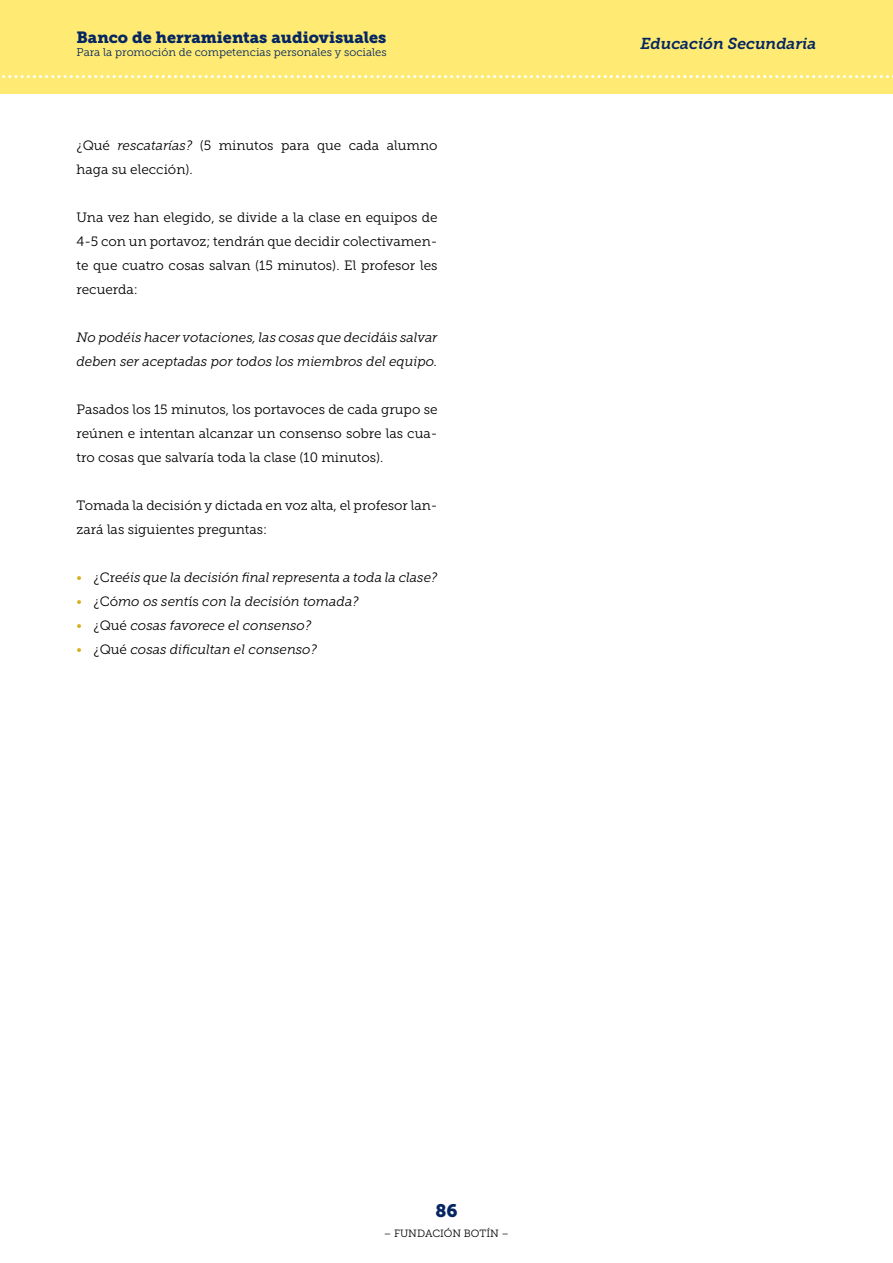
<style>
.page{position:relative;width:893px;height:1263px;background:#fff}
.page>*{position:absolute;margin:0;border:0;box-sizing:border-box;transform-origin:0 0}
.t1{font:18px "Museo Slab 900";color:#052661}
.t2{font:16.2px "Museo Slab 900";color:#052661}
.t3{font:italic 15.75px "Museo Slab 700";color:#052661}
.t4{font:13.5px/24px "Museo Slab 300";color:#000}
.t5{font:italic 13.5px/24px "Museo Slab 300";color:#000}
.t6{font:11.25px "Museo Slab 300";color:#052661}
.t7{font:10.5px "Museo Slab 300";color:#000}
.s1{font-style:italic}
.s2{font-style:normal}
.s3{font-style:normal;color:#d3b019}
</style>
<div class="page">
<div style="left:0;top:0;width:893px;height:94px;background:#ffeb73"></div>
<svg style="left:2px;top:75px;width:891px;height:3px"></svg>
<p class="t2" style="left:77px;top:28px;width:311px">Banco de herramientas audiovisuales</p>
<p class="t6" style="left:77px;top:46px;width:312px">Para la promoción de competencias personales y sociales</p>
<p class="t4" style="left:77px;top:133px;width:362px">¿Qué <span class="s1">rescatarías?</span> (5 minutos para que cada alumno haga su elección).</p>
<p class="t4" style="left:77px;top:205px;width:362px;text-align:justify">Una vez han elegido, se divide a la clase en equipos de 4-5 con un portavoz; tendrán que decidir colectivamen&shy;te que cuatro cosas salvan (15 minutos). El profesor les recuerda:</p>
<p class="t5" style="left:77px;top:325px;width:362px">No podéis hacer votaciones, las cosas que decid<span class="s2">ái</span>s salvar deben ser aceptadas por todos los miembros del equipo.</p>
<p class="t4" style="left:77px;top:397px;width:362px;text-align:justify">Pasados los 15 minutos, los portavoces de cada grupo se reúnen e intentan alcanzar un consenso sobre las cua&shy;tro cosas que salvaría toda la clase (10 minutos).</p>
<p class="t4" style="left:77px;top:493px;width:362px">Tomada la decisión y dictada en voz alta, el profesor lan&shy;zará las siguientes preguntas:</p>
<p class="t5" style="left:77px;top:565px;width:362px"><span class="s3">•</span> <span class="s2">¿Cr</span>eéis que la decisión final representa a toda la clase?</p>
<p class="t5" style="left:77px;top:589px;width:284px"><span class="s3">•</span> <span class="s2">¿Có</span>mo os sent<span class="s2">ís</span> con la decisi<span class="s2">ó</span>n tomada?</p>
<p class="t5" style="left:77px;top:613px;width:236px"><span class="s3">•</span> <span class="s2">¿Qué</span> cosas favorece el consenso?</p>
<p class="t5" style="left:77px;top:637px;width:242px"><span class="s3">•</span> <span class="s2">¿Qué</span> cosas dificultan el consenso?</p>
<p class="t3" style="left:640px;top:34px;width:177px">Educación Secundaria</p>
<h1 class="t1" style="left:435px;top:1201px;width:24px">86</h1>
<p class="t7" style="left:384px;top:1227px;width:127px">– FUNDACIÓN BOTÍN –</p>
</div>
